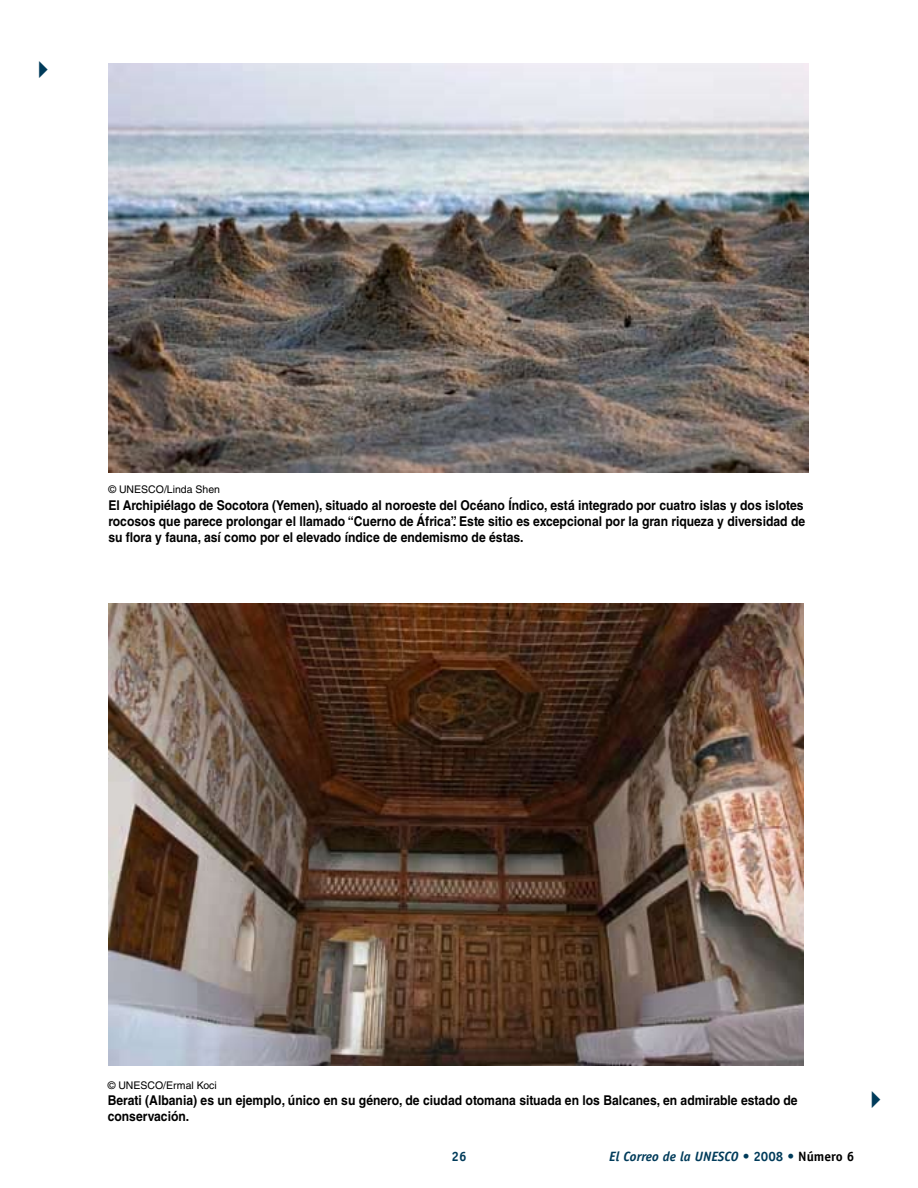
<style>
.page{position:relative;width:918px;height:1188px;background:#fff}
.page>*{position:absolute;margin:0;border:0;box-sizing:border-box;transform-origin:0 0}
.t1{font:700 13.5px/16.2px "Helvetica LT Std";color:#000;scale:.9 1}
.t2{font:italic 700 13.5px "Officina Sans";color:#003b5a}
.t3{font:700 13.5px "Officina Sans Std";color:#003b5a}
.t4{font:10.5px "Helvetica LT Std";color:#000}
.s1{font-family:"Officina Sans Std";font-style:normal}
.s2{font-family:"Officina Sans Std";font-style:normal;color:#000}
</style>
<div class="page">
<img style="left:108px;top:63px;width:700px;height:409px">
<img style="left:108px;top:604px;width:696px;height:461px">
<p class="t4" style="left:108px;top:484px;width:113px">© UNESCO/Linda Shen</p>
<p class="t1" style="left:108px;top:497px;width:776px">El Archipiélago de Socotora (Yemen), situado al noroeste del Océano Índico, está integrado por cuatro islas y dos islotes rocosos que parece prolongar el llamado “Cuerno de África”. Este sitio es excepcional por la gran riqueza y diversidad de su flora y fauna, así como por el elevado índice de endemismo de éstas.</p>
<p class="t4" style="left:108px;top:1079px;width:111px">© UNESCO/Ermal Koci</p>
<p class="t1" style="left:108px;top:1092px;width:768px">Berati (Albania) es un ejemplo, único en su género, de ciudad otomana situada en los Balcanes, en admirable estado de conservación.</p>
<p class="t3" style="left:451px;top:1148px;width:17px">26</p>
<p class="t2" style="left:609px;top:1149px;width:247px">El Correo de la UNESCO <span class="s1">• 2008 •</span> <span class="s2">Número 6</span></p>
</div>
